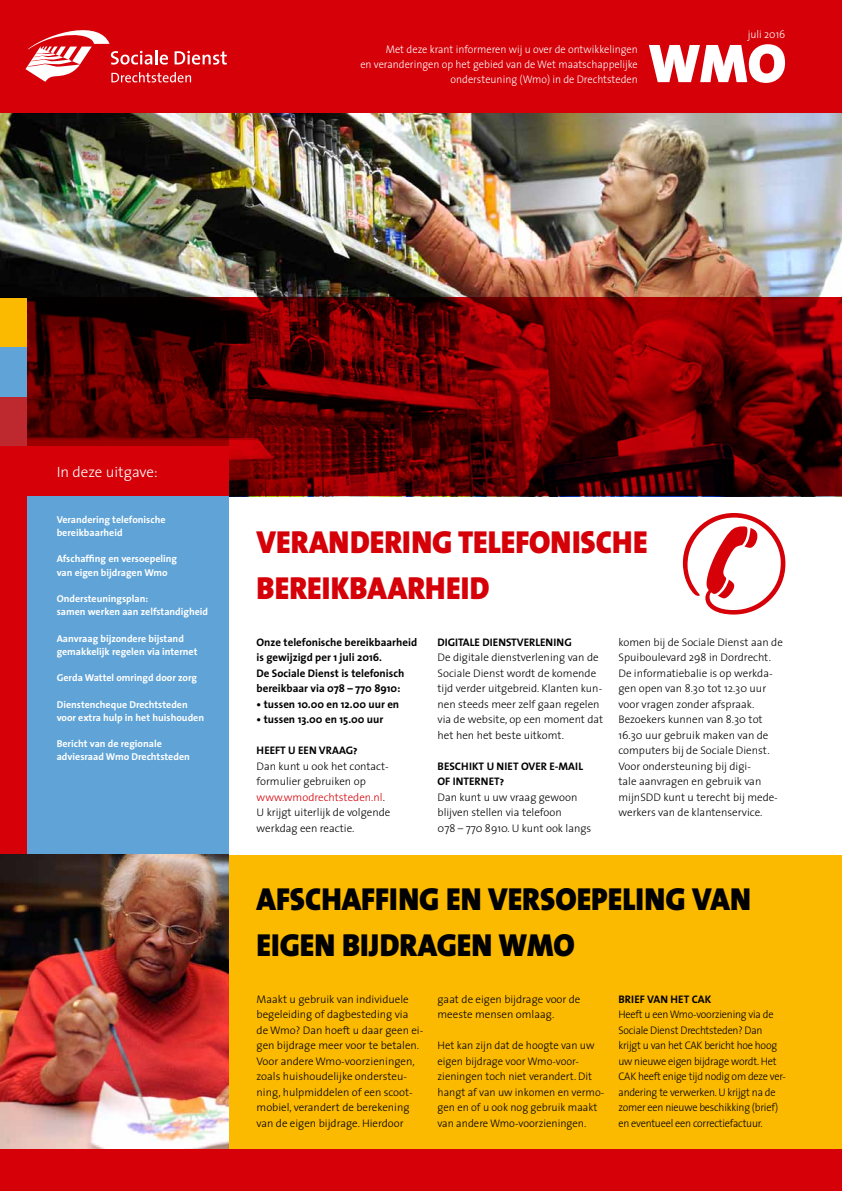
<style>
.page{position:relative;width:842px;height:1191px;background:#fff}
.page>*{position:absolute;margin:0;border:0;box-sizing:border-box;transform-origin:0 0}
.t1{font:900 55px "The Sans";color:#fff}
.t2{font:900 32px/46.5px "The Sans";color:#000;scale:.95 1}
.t3{font:900 32px/46.5px "The Sans";color:#d50008;scale:.95 1}
.t4{font:300 15px "The Sans";color:#fff}
.t5{font:300 11px/15.5px "The Sans";color:#000}
.t6{font:300 11px/15.5px "The Sans";letter-spacing:-.02em;color:#000;scale:.94 1}
.t7{font:700 11px/15.5px "The Sans";color:#000}
.t8{font:300 11px/15px "The Sans";color:#fff;text-align:right;scale:.95 1}
.t9{font:11px/15.5px "The Sans Bold Caps";color:#000}
.t10{font:700 10px/13.2px "The Sans";color:#fff}
.s1{color:#d50008}
</style>
<div class="page">
<img style="left:0;top:112px;width:842px;height:186px">
<div style="left:0;top:496px;width:27px;height:359px;background:#d50008"></div>
<svg style="left:228px;top:298px;width:614px;height:198px;background:#6a0002"></svg>
<div style="left:0;top:1148px;width:842px;height:43px;background:#d50008"></div>
<div style="left:0;top:298px;width:27px;height:49px;background:#fbb900"></div>
<div style="left:0;top:347px;width:27px;height:50px;background:#60a4d7"></div>
<div style="left:0;top:397px;width:27px;height:49px;background:#be282f"></div>
<svg style="left:27px;top:298px;width:201px;height:148px;background:#4a0000"></svg>
<div style="left:27px;top:496px;width:201px;height:359px;background:#60a4d7"></div>
<div style="left:0;top:0;width:842px;height:112px;background:#d50008"></div>
<svg style="left:26px;top:30px;width:201px;height:52px"></svg>
<div style="left:0;top:446px;width:228px;height:50px;background:#d50008"></div>
<div style="left:228px;top:855px;width:614px;height:293px;background:#fbb900"></div>
<img style="left:0;top:855px;width:228px;height:293px">
<p class="t8" style="left:360px;top:41px;width:294px">Met deze krant informeren wij u over de ontwikkelingen<br>en veranderingen op het gebied van de Wet maatschappelijke ondersteuning (Wmo) in de Drechtsteden</p>
<p class="t8" style="left:748px;top:27px;width:41px">juli 2016</p>
<h1 class="t1" style="left:648px;top:17px;width:139px">WMO</h1>
<h3 class="t4" style="left:57px;top:460px;width:102px">In deze uitgave:</h3>
<p class="t10" style="left:57px;top:512px;width:110px">Verandering telefonische bereikbaarheid</p>
<p class="t10" style="left:57px;top:552px;width:122px">Afschaffing en versoepeling van eigen bijdragen Wmo</p>
<p class="t10" style="left:57px;top:591px;width:153px">Ondersteuningsplan:<br>samen werken aan zelfstandigheid</p>
<p class="t10" style="left:57px;top:631px;width:142px">Aanvraag bijzondere bijstand gemakkelijk regelen via internet</p>
<p class="t10" style="left:57px;top:671px;width:142px">Gerda Wattel omringd door zorg</p>
<p class="t10" style="left:57px;top:697px;width:149px">Dienstencheque Drechtsteden voor extra hulp in het huishouden</p>
<p class="t10" style="left:57px;top:737px;width:135px">Bericht van de regionale adviesraad Wmo Drechtsteden</p>
<h2 class="t3" style="left:257px;top:518px;width:413px">VERANDERING TELEFONISCHE<br>BEREIKBAARHEID</h2>
<p class="t5" style="left:618px;top:634px;width:166px">komen bij de Sociale Dienst aan de<br>Spuiboulevard 298 in Dordrecht.<br>De informatiebalie is op werkda&shy;gen open van 8.30 tot 12.30 uur voor vragen zonder afspraak.<br>Bezoekers kunnen van 8.30 tot<br>16.30 uur gebruik maken van de computers bij de Sociale Dienst.<br>Voor ondersteuning bij digi-<br>tale aanvragen en gebruik van mijnSDD kunt u terecht bij mede&shy;werkers van de klantenservice.</p>
<p class="t7" style="left:257px;top:634px;width:162px">Onze telefonische bereikbaarheid is gewijzigd per 1 juli 2016.<br>De Sociale Dienst is telefonisch bereikbaar via 078 – 770 8910:</p>
<p class="t7" style="left:257px;top:696px;width:144px">• tussen 10.00 en 12.00 uur en</p>
<p class="t7" style="left:257px;top:711px;width:128px">• tussen 13.00 en 15.00 uur</p>
<p class="t9" style="left:257px;top:742px;width:103px">HEEFT U EEN VRAAG?</p>
<p class="t5" style="left:257px;top:758px;width:135px">Dan kunt u ook het contact&shy;formulier gebruiken op <span class="s1">www.wmodrechtsteden.nl</span>.<br>U krijgt uiterlijk de volgende werkdag een reactie.</p>
<p class="t9" style="left:437px;top:634px;width:136px">DIGITALE DIENSTVERLENING</p>
<p class="t5" style="left:437px;top:649px;width:167px">De digitale dienstverlening van de<br>Sociale Dienst wordt de komende tijd verder uitgebreid. Klanten kun&shy;nen steeds meer zelf gaan regelen via de website, op een moment dat het hen het beste uitkomt.</p>
<p class="t9" style="left:437px;top:758px;width:147px">BESCH IKT U NIET OVER E-MAIL<br>OF INTERNET?</p>
<p class="t5" style="left:437px;top:789px;width:155px">Dan kunt u uw vraag gewoon blijven stellen via telefoon<br>078 – 770 8910. U kunt ook langs</p>
<h2 class="t2" style="left:257px;top:875px;width:522px">AFSCHAFFING EN VERSOEPELING VAN<br>EIGEN BIJDRAGEN WMO</h2>
<p class="t5" style="left:257px;top:990px;width:168px">Maakt u gebruik van individuele begeleiding of dagbesteding via<br>de Wmo? Dan hoeft u daar geen ei&shy;gen bijdrage meer voor te betalen.<br>Voor andere Wmo-voorzieningen, zoals huishoudelijke ondersteu&shy;ning, hulpmiddelen of een scoot&shy;mobiel, verandert de berekening van de eigen bijdrage. Hierdoor</p>
<p class="t5" style="left:437px;top:990px;width:144px">gaat de eigen bijdrage voor de meeste mensen omlaag.</p>
<p class="t5" style="left:437px;top:1037px;width:168px">Het kan zijn dat de hoogte van uw eigen bijdrage voor Wmo-voor&shy;zieningen toch niet verandert. Dit hangt af van uw inkomen en vermo&shy;gen en of u ook nog gebruik maakt van andere Wmo-voorzieningen.</p>
<p class="t9" style="left:618px;top:990px;width:81px">BRIEF VAN H ET CAK</p>
<p class="t6" style="left:618px;top:1006px;width:179px">Heeft u een Wmo-voorziening via de Sociale Dienst Drechtsteden? Dan krijgt u van het CAK bericht hoe hoog uw nieuwe eigen bijdrage wordt. Het CAK heeft enige tijd nodig om deze ver&shy;andering te verwerken. U krijgt na de zomer een nieuwe beschikking (brief) en eventueel een correctiefactuur.</p>
</div>
